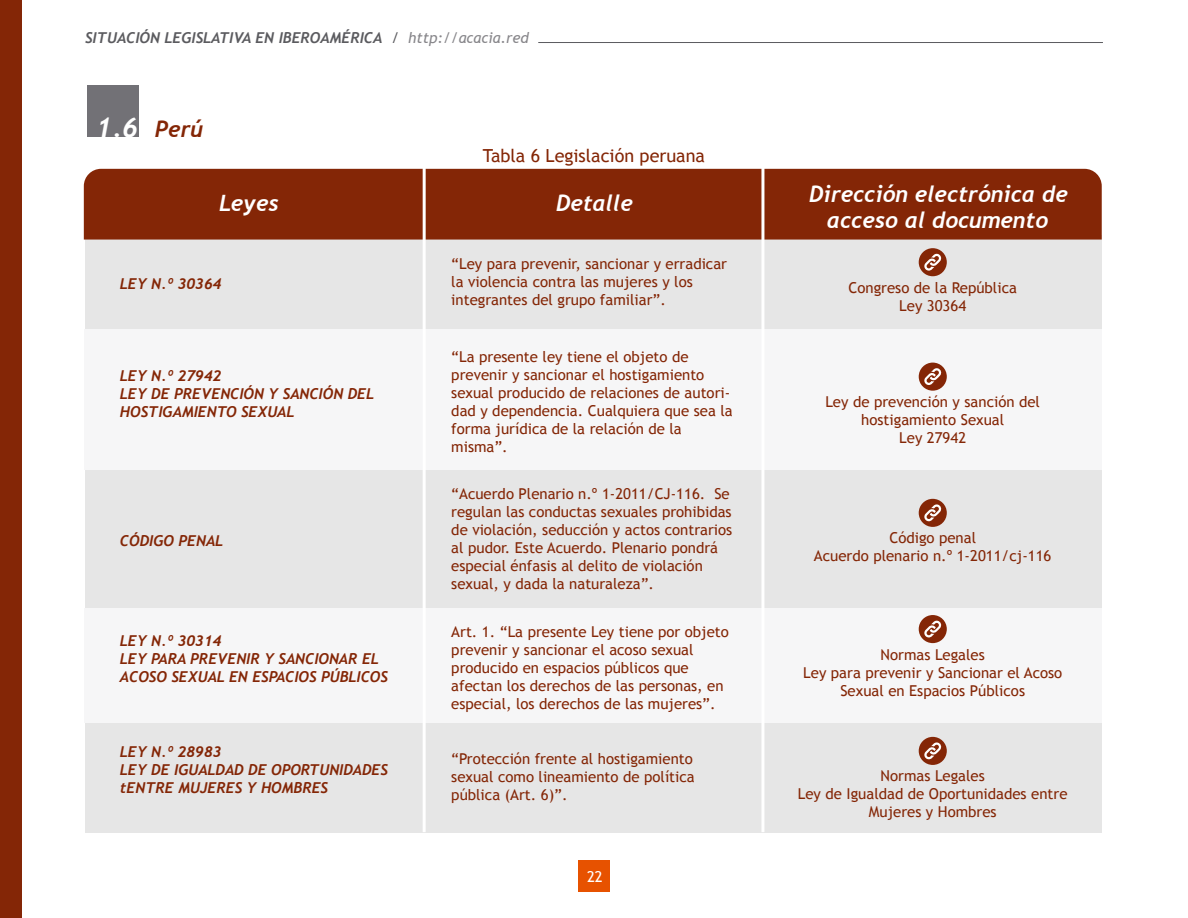
<style>
.page{position:relative;width:1188px;height:918px;background:#fff}
.page>*{position:absolute;margin:0;border:0;box-sizing:border-box;transform-origin:0 0}
.t1{font:italic 700 22.5px/25.5px "Trebuchet";color:#fff;text-align:center}
.t2{font:italic 700 22.5px "Trebuchet";color:#842606}
.t3{font:18px "Trebuchet MS";color:#842606}
.t4{font:15px/18px "Trebuchet MS";color:#842606}
.t5{font:italic 700 15px/18px "Trebuchet";color:#842606}
.t6{font:italic 700 15px "Trebuchet";color:#5b5b5f}
.t7{font:15px "Trebuchet MS";color:#fff}
.s1{font-family:"Trebuchet MS";font-weight:400}
.s2{font-family:"Trebuchet MS";font-weight:400;color:#87868a}
.s3{font-size:27.15px;color:#fff}
</style>
<div class="page">
<div style="left:0;top:0;width:21px;height:918px;background:#842606"></div>
<hr style="left:538px;top:42px;width:565px;height:1px;background:#5b5b5f">
<div style="left:578px;top:860px;width:32px;height:31px;background:#e75200"></div>
<div style="left:85px;top:235px;width:1017px;height:597px;background:#e6e6e6"></div>
<div style="left:84px;top:329px;width:1018px;height:140px;background:#f6f6f7"></div>
<div style="left:84px;top:608px;width:1018px;height:114px;background:#f6f6f7"></div>
<div style="left:84px;top:169px;width:1018px;height:71px;background:#842606"></div>
<hr style="left:761px;top:165px;width:3px;height:667px;background:#fff">
<hr style="left:423px;top:165px;width:3px;height:667px;background:#fff">
<div style="left:88px;top:86px;width:51px;height:51px;background:#727176"></div>
<div style="left:919px;top:248px;width:28px;height:28px;background:#842606;border-radius:50%"></div>
<svg style="left:924px;top:254px;width:18px;height:17px"></svg>
<div style="left:919px;top:363px;width:28px;height:28px;background:#842606;border-radius:50%"></div>
<svg style="left:924px;top:368px;width:18px;height:17px"></svg>
<div style="left:919px;top:499px;width:28px;height:28px;background:#842606;border-radius:50%"></div>
<svg style="left:924px;top:504px;width:18px;height:17px"></svg>
<div style="left:919px;top:737px;width:28px;height:28px;background:#842606;border-radius:50%"></div>
<svg style="left:924px;top:743px;width:18px;height:16px"></svg>
<div style="left:919px;top:615px;width:28px;height:28px;background:#842606;border-radius:50%"></div>
<svg style="left:924px;top:621px;width:18px;height:17px"></svg>
<p class="t6" style="left:85px;top:28px;width:445px">SITUACIÓN LEGISLATIVA EN IBEROAMÉRICA <span class="s1">/</span> <span class="s2">http://acacia.red</span></p>
<h1 class="t2" style="left:96px;top:115px;width:108px"><span class="s3">1.6</span> Perú</h1>
<p class="t3" style="left:483px;top:145px;width:224px">Tabla 6 Legislación peruana</p>
<h1 class="t1" style="left:219px;top:191px;width:61px">Leyes</h1>
<h1 class="t1" style="left:556px;top:191px;width:78px">Detalle</h1>
<h1 class="t1" style="left:809px;top:182px;width:260px">Dirección electrónica de acceso al documento</h1>
<p class="t5" style="left:120px;top:275px;width:103px">LEY N.º 30364</p>
<p class="t5" style="left:120px;top:367px;width:256px">LEY N.º 27942<br>LEY DE PREVENCIÓN Y SANCIÓN DEL<br>HOSTIGAMIENTO SEXUAL</p>
<p class="t5" style="left:120px;top:532px;width:105px">CÓDIGO PENAL</p>
<p class="t4" style="left:451px;top:255px;width:277px">“Ley para prevenir, sancionar y erradicar la violencia contra las mujeres y los integrantes del grupo familiar”.</p>
<p class="t4" style="left:451px;top:348px;width:283px">“La presente ley tiene el objeto de prevenir y sancionar el hostigamiento sexual producido de relaciones de autori&shy;dad y dependencia. Cualquiera que sea la forma jurídica de la relación de la misma”.</p>
<p class="t4" style="left:451px;top:485px;width:283px">“Acuerdo Plenario n.º 1-2011/CJ-116. Se regulan las conductas sexuales prohibidas de violación, seducción y actos contrarios al pudor. Este Acuerdo. Plenario pondrá especial énfasis al delito de violación sexual, y dada la naturaleza”.</p>
<p class="t5" style="left:120px;top:632px;width:270px">LEY N.º 30314<br>LEY PARA PREVENIR Y SANCIONAR EL<br>ACOSO SEXUAL EN ESPACIOS PÚBLICOS</p>
<p class="t4" style="left:451px;top:623px;width:279px">Art. 1. “La presente Ley tiene por objeto prevenir y sancionar el acoso sexual producido en espacios públicos que afectan los derechos de las personas, en especial, los derechos de las mujeres”.</p>
<p class="t5" style="left:120px;top:743px;width:270px">LEY N.º 28983<br>LEY DE IGUALDAD DE OPORTUNIDADES tENTRE MUJERES Y HOMBRES</p>
<p class="t4" style="left:451px;top:750px;width:245px">“Protección frente al hostigamiento sexual como lineamiento de política pública (Art. 6)”.</p>
<p class="t7" style="left:587px;top:867px;width:17px">22</p>
<p class="t4" style="left:849px;top:279px;width:170px;text-align:center">Congreso de la República<br>Ley 30364</p>
<p class="t4" style="left:825px;top:393px;width:216px;text-align:center">Ley de prevención y sanción del hostigamiento Sexual<br>Ley 27942</p>
<p class="t4" style="left:814px;top:529px;width:239px;text-align:center">Código penal<br>Acuerdo plenario n.º 1-2011/cj-116</p>
<p class="t4" style="left:803px;top:645px;width:261px;text-align:center">Normas Legales<br>Ley para prevenir y Sancionar el Acoso<br>Sexual en Espacios Públicos</p>
<p class="t4" style="left:798px;top:767px;width:271px;text-align:center">Normas Legales<br>Ley de Igualdad de Oportunidades entre<br>Mujeres y Hombres</p>
</div>
